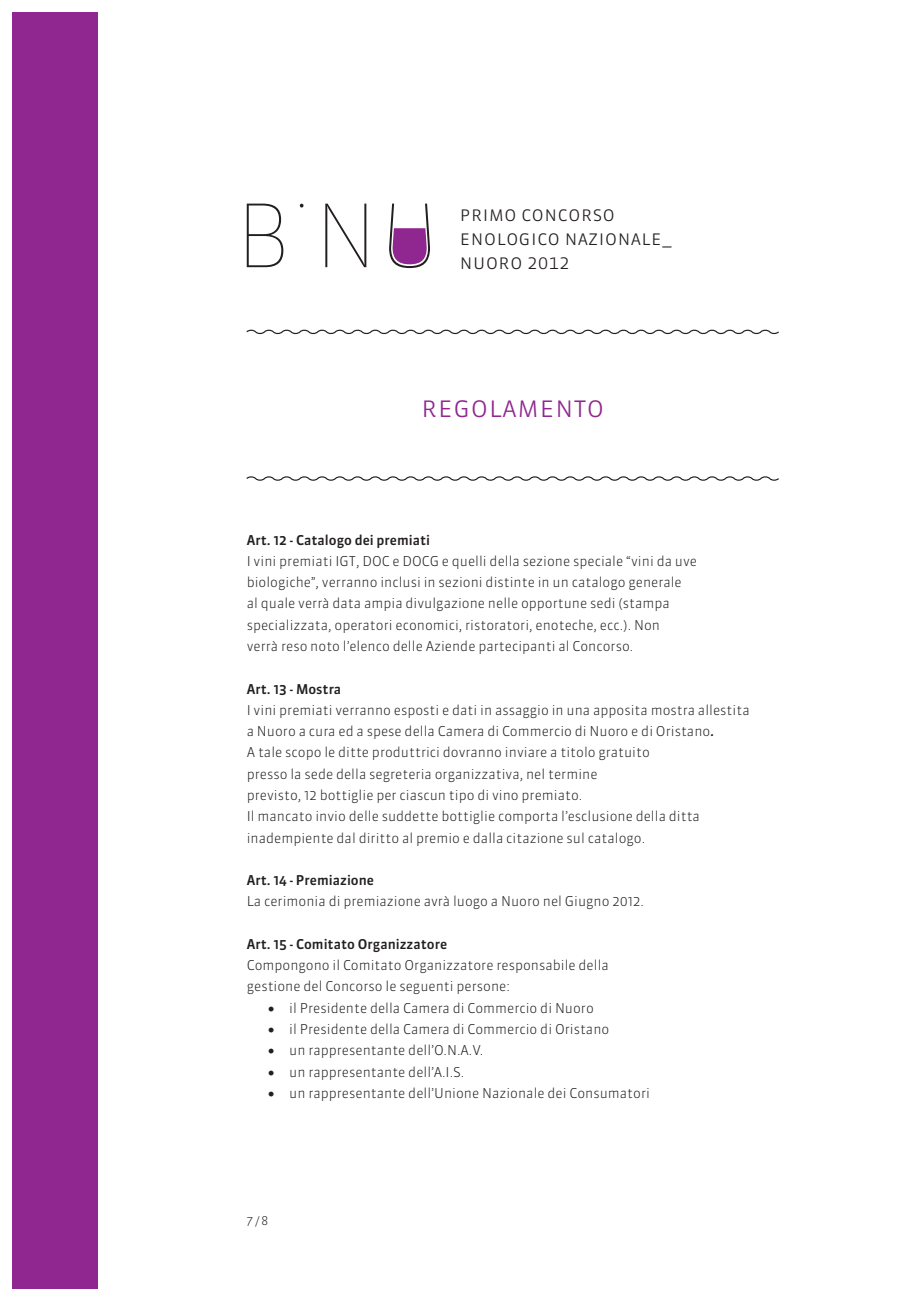
<style>
.page{position:relative;width:919px;height:1302px;background:#fff}
.page>*{position:absolute;margin:0;border:0;box-sizing:border-box;transform-origin:0 0}
.t1{font:30px "Sanuk Light SC";color:#90268f}
.t2{font:21px/24px "Sanuk Light SC";color:#231f20}
.t3{font:300 13.5px/21.3px "Sanuk";color:#231f20}
.t4{font:500 13.5px "Sanuk";color:#231f20}
.t5{font:300 12px "Sanuk";color:#231f20}
.s1{font-weight:500}
.s2{font-family:"Sanuk Light SC";font-weight:400}
.s3{font-weight:500;font-style:italic}
</style>
<div class="page">
<svg style="left:247px;top:203px;width:36px;height:64px"></svg>
<svg style="left:325px;top:203px;width:41px;height:64px"></svg>
<svg style="left:389px;top:203px;width:41px;height:65px"></svg>
<svg style="left:246px;top:329px;width:533px;height:6px"></svg>
<svg style="left:246px;top:476px;width:533px;height:5px"></svg>
<div style="left:13px;top:13px;width:85px;height:1275px;background:#90268f"></div>
<h2 class="t2" style="left:459px;top:201px;width:214px">primo concorso enologico nazionale_ nuoro 2012</h2>
<h1 class="t1" style="left:421px;top:389px;width:185px">regolamento</h1>
<p class="t3" style="left:247px;top:529px;width:452px"><span class="s1">Art. 12 - Catalogo dei premiati<br></span>I vini premiati <span class="s2">IGT</span>, DOC e DOCG e quelli della sezione speciale “vini da uve biologiche”, verranno inclusi in sezioni distinte in un catalogo generale<br>al quale verrà data ampia divulgazione nelle opportune sedi (stampa specializzata, operatori economici, ristoratori, enoteche, ecc.). Non<br>verrà reso noto l’elenco delle Aziende partecipanti al Concorso.</p>
<p class="t4" style="left:247px;top:680px;width:96px">Art. 13 - Mostra</p>
<p class="t3" style="left:247px;top:699px;width:504px">I vini premiati verranno esposti e dati in assaggio in una apposita mostra allestita a Nuoro a cura ed a spese della Camera di Commercio di Nuoro e di Oristano<span class="s3">.<br></span>A tale scopo le ditte produttrici dovranno inviare a titolo gratuito<br>presso la sede della segreteria organizzativa, nel termine<br>previsto, 12 bottiglie per ciascun tipo di vino premiato.<br>Il mancato invio delle suddette bottiglie comporta l’esclusione della ditta inadempiente dal diritto al premio e dalla citazione sul catalogo.</p>
<p class="t4" style="left:247px;top:872px;width:129px">Art. 14 - Premiazione</p>
<p class="t3" style="left:247px;top:890px;width:399px">La cerimonia di premiazione avrà luogo a Nuoro nel Giugno 2012.</p>
<p class="t4" style="left:247px;top:935px;width:202px">Art. 15 - Comitato Organizzatore</p>
<p class="t3" style="left:247px;top:954px;width:363px">Compongono il Comitato Organizzatore responsabile della gestione del Concorso le seguenti persone:</p>
<p class="t3" style="left:268px;top:996px;width:327px">• il Presidente della Camera di Commercio di Nuoro</p>
<p class="t3" style="left:268px;top:1018px;width:343px">• il Presidente della Camera di Commercio di Oristano</p>
<p class="t3" style="left:268px;top:1039px;width:217px">• un rappresentante dell’O.N.A.V.</p>
<p class="t3" style="left:268px;top:1060px;width:198px">• un rappresentante dell’A.I.S.</p>
<p class="t3" style="left:268px;top:1082px;width:383px">• un rappresentante dell’Unione Nazionale dei Consumatori</p>
<p class="t5" style="left:247px;top:1213px;width:23px">7 / 8</p>
</div>
